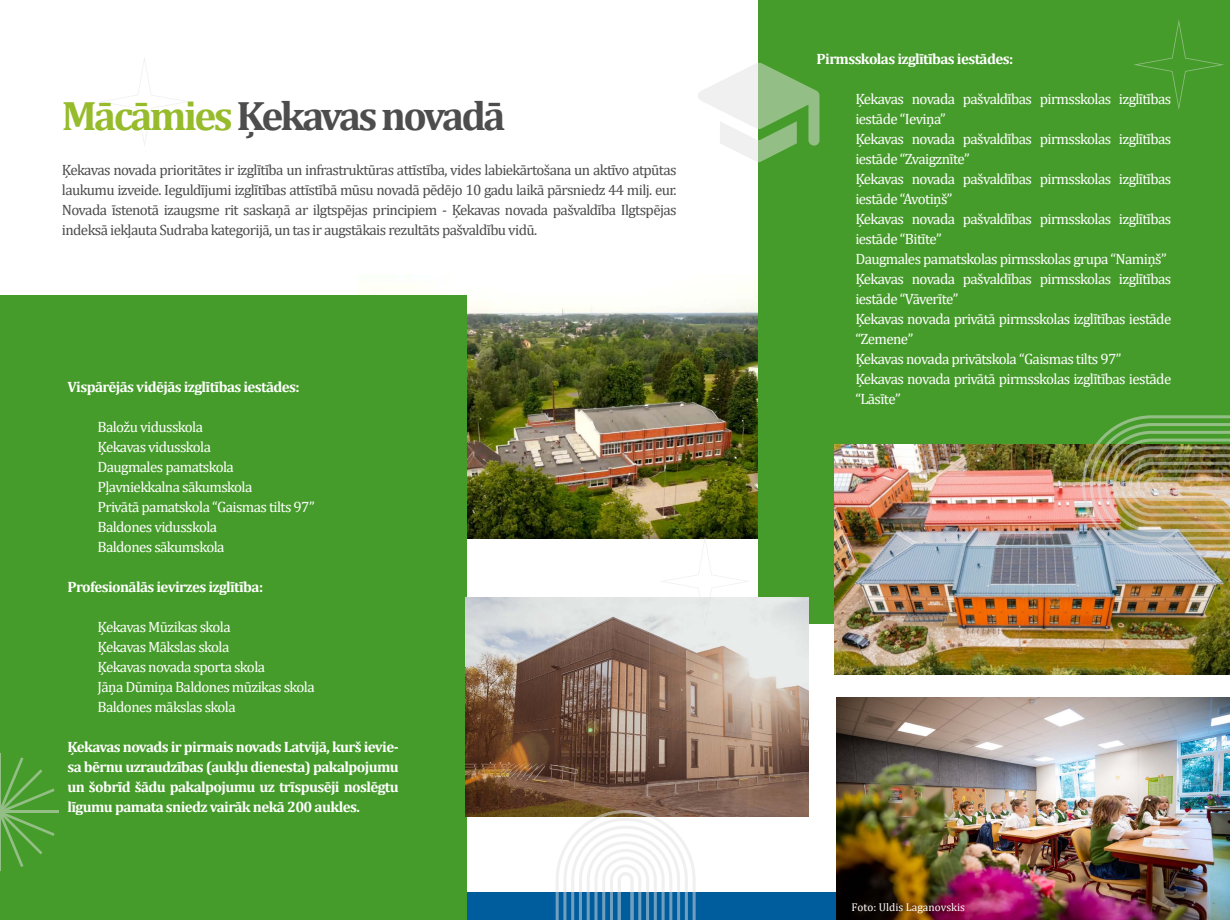
<style>
.page{position:relative;width:1230px;height:920px;background:#fff}
.page>*{position:absolute;margin:0;border:0;box-sizing:border-box;transform-origin:0 0}
.t1{font:700 41.38px "Cambria";letter-spacing:-.065em;color:#4d4d4d}
.t2{font:15px/20px "Cambria";letter-spacing:-.04em;color:#fff}
.t3{font:15px/20px "Cambria";letter-spacing:-.04em;color:#4d4d4d;text-align:justify}
.t4{font:700 15px/20px "Cambria";letter-spacing:-.04em;color:#fff;text-align:justify}
.t5{font:11.25px "Cambria";color:#fff}
.s1{color:#96bb2b}
</style>
<div class="page">
<div style="left:0;top:892px;width:1230px;height:28px;background:#005d9d"></div>
<img style="left:368px;top:274px;width:391px;height:265px">
<div style="left:759px;top:0;width:471px;height:624px;background:#469c2a"></div>
<div style="left:0;top:295px;width:466px;height:625px;background:#469c2a"></div>
<img style="left:836px;top:697px;width:394px;height:223px">
<img style="left:834px;top:444px;width:396px;height:230px">
<img style="left:465px;top:598px;width:343px;height:219px">
<svg style="left:556px;top:810px;width:140px;height:110px"></svg>
<img style="left:1082px;top:415px;width:148px;height:140px">
<svg style="left:660px;top:536px;width:90px;height:91px"></svg>
<svg style="left:1134px;top:20px;width:90px;height:90px"></svg>
<svg style="left:101px;top:58px;width:87px;height:87px"></svg>
<hr style="left:0;top:753px;width:1px;height:118px;background:#e1e1e1">
<hr style="left:0;top:811px;width:59px;height:2px;background:#e1e1e1">
<svg style="left:0;top:757px;width:55px;height:110px"></svg>
<svg style="left:698px;top:63px;width:122px;height:99px"></svg>
<h1 class="t1" style="left:62px;top:87px;width:445px"><span class="s1">Mācāmies</span> Ķekavas novadā</h1>
<p class="t3" style="left:62px;top:160px;width:616px">Ķekavas novada prioritātes ir izglītība un infrastruktūras attīstība, vides labiekārtošana un aktīvo atpūtas laukumu izveide. Ieguldījumi izglītības attīstībā mūsu novadā pēdējo 10 gadu laikā pārsniedz 44 milj. eur.<br>Novada īstenotā izaugsme rit saskaņā ar ilgtspējas principiem - Ķekavas novada pašvaldība Ilgtspējas indeksā iekļauta Sudraba kategorijā, un tas ir augstākais rezultāts pašvaldību vidū.</p>
<p class="t4" style="left:68px;top:376px;width:234px">Vispārējās vidējās izglītības iestādes:</p>
<p class="t2" style="left:98px;top:417px;width:219px">Baložu vidusskola<br>Ķekavas vidusskola<br>Daugmales pamatskola<br>Pļavniekkalna sākumskola<br>Privātā pamatskola “Gaismas tilts 97”<br>Baldones vidusskola<br>Baldones sākumskola</p>
<p class="t4" style="left:68px;top:576px;width:197px">Profesionālās ievirzes izglītība:</p>
<p class="t2" style="left:98px;top:617px;width:219px">Ķekavas Mūzikas skola<br>Ķekavas Mākslas skola<br>Ķekavas novada sporta skola<br>Jāņa Dūmiņa Baldones mūzikas skola<br>Baldones mākslas skola</p>
<p class="t4" style="left:68px;top:736px;width:333px">Ķekavas novads ir pirmais novads Latvijā, kurš ievie&shy;sa bērnu uzraudzības (aukļu dienesta) pakalpojumu un šobrīd šādu pakalpojumu uz trīspusēji noslēgtu līgumu pamata sniedz vairāk nekā 200 aukles.</p>
<p class="t4" style="left:817px;top:49px;width:198px">Pirmsskolas izglītības iestādes:</p>
<p class="t2" style="left:855px;top:89px;width:317px">Ķekavas novada pašvaldības pirmsskolas izglītības iestāde “Ieviņa”<br>Ķekavas novada pašvaldības pirmsskolas izglītības iestāde “Zvaigznīte”<br>Ķekavas novada pašvaldības pirmsskolas izglītības iestāde “Avotiņš”<br>Ķekavas novada pašvaldības pirmsskolas izglītības iestāde “Bitīte”<br>Daugmales pamatskolas pirmsskolas grupa “Namiņš” Ķekavas novada pašvaldības pirmsskolas izglītības iestāde “Vāverīte”<br>Ķekavas novada privātā pirmsskolas izglītības iestāde “Zemene”<br>Ķekavas novada privātskola “Gaismas tilts 97” Ķekavas novada privātā pirmsskolas izglītības iestāde “Lāsīte”</p>
<p class="t5" style="left:852px;top:901px;width:115px">Foto: Uldis Laganovskis</p>
</div>
